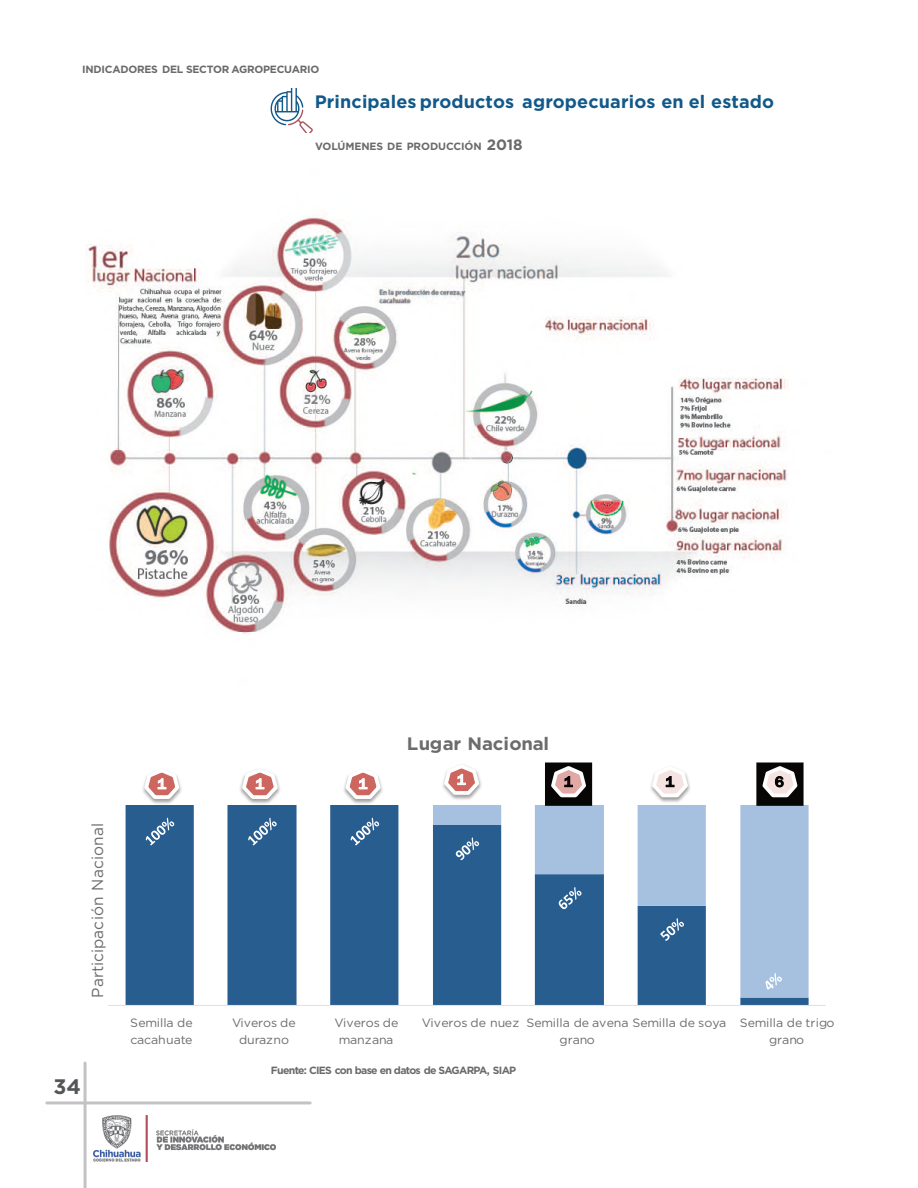
<style>
.page{position:relative;width:918px;height:1188px;background:#fff}
.page>*{position:absolute;margin:0;border:0;box-sizing:border-box;transform-origin:0 0}
.t1{font:700 21px "Gotham";color:#545659}
.t2{font:700 18px "Gotham";letter-spacing:.01em;color:#12598a}
.t3{font:700 18px "Gotham";letter-spacing:-.015em;color:#6c6c6c}
.t4{font:15.9px "Gotham";letter-spacing:.02em;color:#6c6c6c}
.t5{font:500 15.45px "Franklin Gothic";color:#fff}
.t6{font:500 15.45px "Franklin Gothic";color:#000}
.t7{font:12px/17.4px "Gotham";color:#6c6c6c}
.t8{font:700 10.5px "Gotham";letter-spacing:-.02em;color:#696a6c}
.t9{font:700 10.5px "Gotham";letter-spacing:-.065em;color:#696a6c}
.s1{font-size:15px}
</style>
<div class="page">
<img style="left:85px;top:217px;width:703px;height:417px">
<hr style="left:47px;top:1101px;width:263px;height:3px;background:#c4c2c5">
<hr style="left:84px;top:1063px;width:3px;height:125px;background:#c4c2c5">
<img style="left:94px;top:1115px;width:181px;height:46px">
<svg style="left:126px;top:805px;width:683px;height:200px;fill:#285d90"></svg>
<svg style="left:433px;top:805px;width:376px;height:193px"></svg>
<hr style="left:108px;top:1005px;width:718px;height:1px;background:#e0e0e0">
<svg style="left:146px;top:818px;width:28px;height:27px"></svg>
<svg style="left:248px;top:818px;width:29px;height:27px"></svg>
<svg style="left:351px;top:818px;width:28px;height:27px"></svg>
<svg style="left:456px;top:837px;width:23px;height:23px"></svg>
<svg style="left:559px;top:887px;width:23px;height:22px"></svg>
<svg style="left:660px;top:918px;width:24px;height:23px"></svg>
<svg style="left:765px;top:973px;width:17px;height:17px"></svg>
<img style="left:142px;top:801px;width:39px;height:7px">
<svg style="left:143px;top:772px;width:39px;height:29px"></svg>
<img style="left:241px;top:801px;width:39px;height:7px">
<svg style="left:240px;top:769px;width:40px;height:32px"></svg>
<img style="left:344px;top:801px;width:38px;height:7px">
<svg style="left:344px;top:772px;width:39px;height:29px"></svg>
<img style="left:451px;top:797px;width:22px;height:3px">
<svg style="left:442px;top:765px;width:39px;height:32px"></svg>
<img style="left:545px;top:763px;width:47px;height:43px">
<img style="left:549px;top:799px;width:39px;height:8px">
<svg style="left:548px;top:764px;width:40px;height:35px"></svg>
<img style="left:651px;top:799px;width:39px;height:8px">
<svg style="left:650px;top:770px;width:40px;height:29px"></svg>
<img style="left:756px;top:763px;width:48px;height:43px">
<img style="left:761px;top:799px;width:38px;height:8px">
<svg style="left:759px;top:764px;width:41px;height:35px"></svg>
<svg style="left:271px;top:89px;width:42px;height:43px"></svg>
<p class="t8" style="left:82px;top:65px;width:239px">INDICADORES DEL SECTOR AGROPECUARIO</p>
<h2 class="t2" style="left:315px;top:93px;width:461px">Principales productos agropecuarios en el estado</h2>
<p class="t8" style="left:315px;top:141px;width:209px">VOLÚMENES DE PRODUCCIÓN <span class="s1">2018</span></p>
<h2 class="t3" style="left:407px;top:735px;width:144px">Lugar Nacional</h2>
<h3 class="t4" style="left:90px;top:998px;width:176px;rotate:-90deg">Participación Nacional</h3>
<h1 class="t1" style="left:53px;top:1077px;width:29px">34</h1>
<p class="t5" style="left:157px;top:778px;width:11px">1</p>
<p class="t5" style="left:255px;top:778px;width:11px">1</p>
<p class="t5" style="left:358px;top:778px;width:11px">1</p>
<p class="t5" style="left:457px;top:774px;width:11px">1</p>
<p class="t6" style="left:564px;top:776px;width:11px">1</p>
<p class="t6" style="left:665px;top:776px;width:11px">1</p>
<p class="t6" style="left:775px;top:776px;width:11px">6</p>
<p class="t7" style="left:130px;top:1014px;width:64px">Semilla de cacahuate</p>
<p class="t7" style="left:232px;top:1014px;width:65px;text-align:center">Viveros de durazno</p>
<p class="t7" style="left:335px;top:1014px;width:65px;text-align:center">Viveros de manzana</p>
<p class="t7" style="left:560px;top:1014px;width:277px;text-indent:-138px">Viveros de nuez Semilla de avena Semilla de soya Semilla de trigo grano</p>
<p class="t7" style="left:769px;top:1032px;width:37px">grano</p>
<p class="t9" style="left:271px;top:1065px;width:247px">Fuente: CIES con base en datos de SAGARPA, SIAP</p>
</div>
